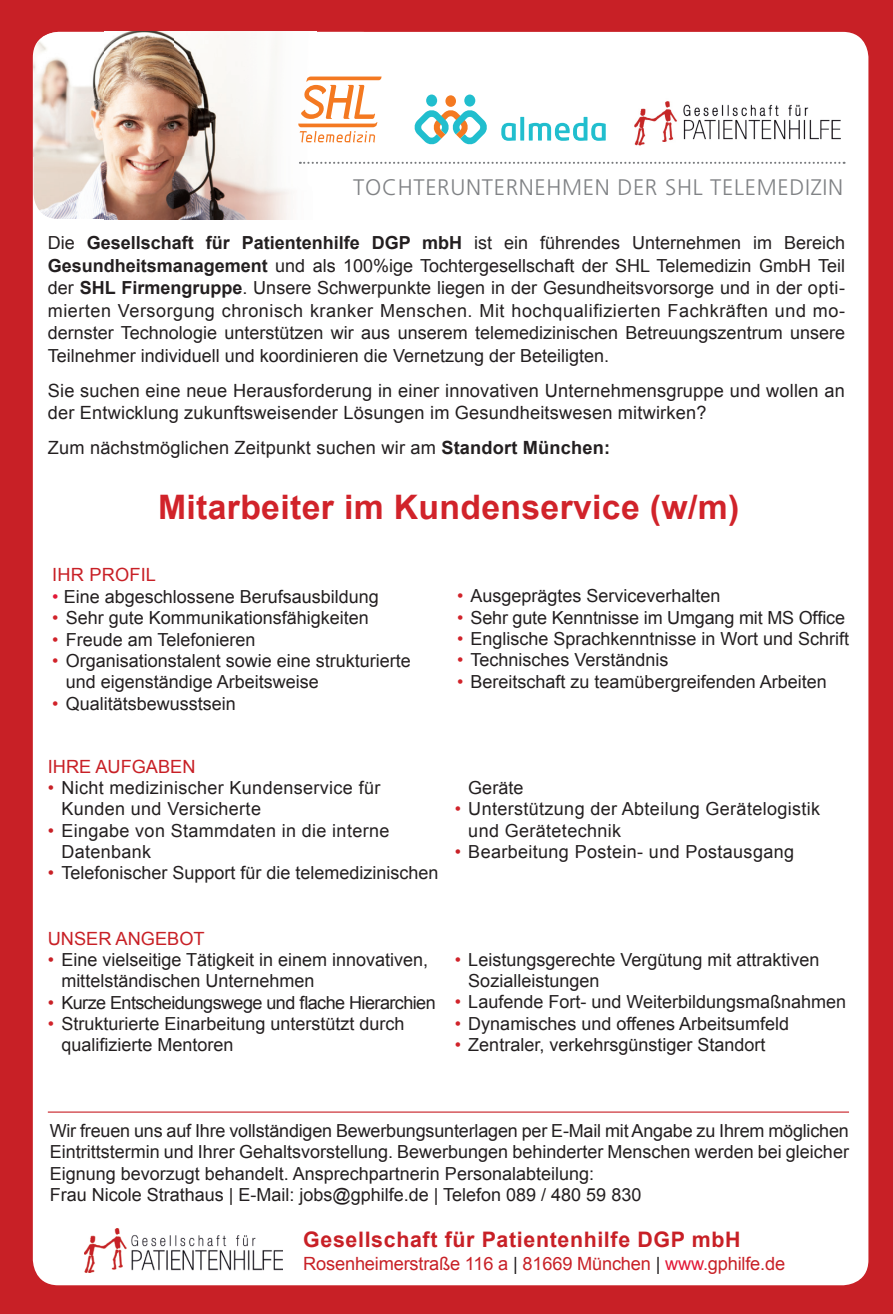
<style>
.page{position:relative;width:893px;height:1314px;background:#c82026}
.page>*{position:absolute;margin:0;border:0;box-sizing:border-box;transform-origin:0 0}
.t1{font:700 33.75px "Arial";letter-spacing:.01em;color:#d1232a}
.t2{font:300 22.5px "Frutiger LT Pro";letter-spacing:.03em;color:#808285}
.t3{font:700 21.38px "Arial";letter-spacing:.03em;color:#c82026}
.t4{font:18.22px/21.8px "Arial";letter-spacing:.01em;color:#231f20}
.t5{font:18.22px "Arial";letter-spacing:-.01em;color:#c82026}
.t6{font:18.22px "Arial";letter-spacing:.01em;color:#c82026}
.t7{font:18px/21.4px "Arial";color:#231f20}
.t8{font:18px/21.4px "Arial";letter-spacing:.02em;color:#231f20}
.t9{font:18px "Arial";letter-spacing:-.03em;color:#231f20}
.s1{font-weight:700}
.s2{font-size:18.22px;color:#e21736}
.s3{color:#d1232a}
.s4{color:#c82026}
.s5{color:#231f20}
.s6{color:#e21736}
</style>
<div class="page">
<div style="left:33px;top:32px;width:835px;height:1253px;background:#fff;border-radius:26px"></div>
<img style="left:33px;top:32px;width:353px;height:187px">
<svg style="left:298px;top:77px;width:84px;height:65px"></svg>
<svg style="left:300px;top:162px;width:545px;height:2px"></svg>
<svg style="left:520px;top:117px;width:4px;height:24px"></svg>
<svg style="left:501px;top:123px;width:15px;height:18px"></svg>
<svg style="left:529px;top:117px;width:77px;height:24px"></svg>
<div style="left:445px;top:95px;width:11px;height:12px;background:#f47921;border-radius:50%"></div>
<div style="left:464px;top:95px;width:11px;height:12px;background:#21bece;border-radius:50%"></div>
<div style="left:426px;top:95px;width:11px;height:12px;background:#21bece;border-radius:50%"></div>
<svg style="left:415px;top:110px;width:72px;height:35px"></svg>
<hr style="left:48px;top:1111px;width:801px;height:2px;background:#c82026">
<img style="left:634px;top:101px;width:207px;height:45px">
<img style="left:84px;top:1228px;width:199px;height:44px">
<p class="t2" style="left:353px;top:175px;width:492px">TOCHTERUNTERNEHMEN DER SHL TELEMEDIZIN</p>
<p class="t7" style="left:48px;top:232px;width:799px;line-height:22.5px;text-align:justify">Die <span class="s1">Gesellschaft für Patientenhilfe DGP mbH</span> ist ein führendes Unternehmen im Bereich <span class="s1">Gesundheitsmanagement</span> und als 100%ige Tochtergesellschaft der SHL Telemedizin GmbH Teil der <span class="s1">SHL Firmengruppe</span>. Unsere Schwerpunkte liegen in der Gesundheitsvorsorge und in der opti&shy;mierten Versorgung chronisch kranker Menschen. Mit hochqualifizierten Fachkräften und mo&shy;dernster Technologie unterstützen wir aus unserem telemedizinischen Betreuungszentrum unsere Teilnehmer individuell und koordinieren die Vernetzung der Beteiligten.</p>
<p class="t4" style="left:48px;top:380px;width:799px">Sie suchen eine neue Herausforderung in einer innovativen Unternehmensgruppe und wollen an der Entwicklung zukunftsweisender Lösungen im Gesundheitswesen mitwirken?</p>
<p class="t4" style="left:48px;top:437px;width:564px">Zum nächstmöglichen Zeitpunkt suchen wir am <span class="s1">Standort München:</span></p>
<h1 class="t1" style="left:158px;top:485px;width:583px">Mitarbeiter im Kundenservice (w/m)</h1>
<p class="t6" style="left:52px;top:563px;width:105px">IHR PROFIL</p>
<p class="t7" style="left:52px;top:586px;width:328px"><span class="s2">•</span> Eine abgeschlossene Berufsausbildung</p>
<p class="t7" style="left:52px;top:607px;width:318px"><span class="s3">•</span> Sehr gute Kommunikationsfähigkeiten</p>
<p class="t7" style="left:52px;top:629px;width:205px"><span class="s3">•</span> Freude am Telefonieren</p>
<p class="t7" style="left:66px;top:650px;width:347px;text-indent:-14px"><span class="s3">•</span> Organisationstalent sowie eine strukturierte und eigenständige Arbeitsweise</p>
<p class="t7" style="left:52px;top:693px;width:185px"><span class="s3">•</span> Qualitätsbewusstsein</p>
<p class="t7" style="left:457px;top:585px;width:265px"><span class="s3">•</span> Ausgeprägtes Serviceverhalten</p>
<p class="t7" style="left:457px;top:607px;width:390px"><span class="s3">•</span> Sehr gute Kenntnisse im Umgang mit MS Office</p>
<p class="t7" style="left:457px;top:628px;width:393px"><span class="s3">•</span> Englische Sprachkenntnisse in Wort und Schrift</p>
<p class="t7" style="left:457px;top:649px;width:213px"><span class="s3">•</span> Technisches Verständnis</p>
<p class="t7" style="left:457px;top:671px;width:371px"><span class="s3">•</span> Bereitschaft zu teamübergreifenden Arbeiten</p>
<p class="t5" style="left:48px;top:754px;width:149px">IHRE AUFGABEN</p>
<p class="t8" style="left:61px;top:777px;width:321px;text-indent:-14px"><span class="s4">•</span> Nicht medizinischer Kundenservice für<br>Kunden und Versicherte</p>
<p class="t8" style="left:61px;top:820px;width:330px;text-indent:-14px"><span class="s4">•</span> Eingabe von Stammdaten in die interne<br>Datenbank</p>
<p class="t7" style="left:48px;top:863px;width:392px"><span class="s4">•</span> Telefonischer Support für die telemedizinischen</p>
<p class="t7" style="left:468px;top:777px;width:57px">Geräte</p>
<p class="t8" style="left:468px;top:798px;width:353px;text-indent:-14px"><span class="s3">•</span> Unterstützung der Abteilung Gerätelogistik und Gerätetechnik</p>
<p class="t8" style="left:455px;top:841px;width:341px"><span class="s4">•</span> Bearbeitung Postein- und Postausgang</p>
<p class="t5" style="left:48px;top:926px;width:158px">UNSER ANGEBOT</p>
<p class="t7" style="left:61px;top:949px;width:368px;text-indent:-14px"><span class="s4">•</span> Eine vielseitige Tätigkeit in einem innovativen, mittelständischen Unternehmen</p>
<p class="t9" style="left:48px;top:990px;width:389px"><span class="s4">•</span> Kurze Entscheidungswege und flache Hierarchien</p>
<p class="t7" style="left:61px;top:1013px;width:345px;text-indent:-14px"><span class="s3">•</span> Strukturierte Einarbeitung unterstützt durch qualifizierte Mentoren</p>
<p class="t7" style="left:468px;top:949px;width:353px;text-indent:-14px"><span class="s3">•</span> Leistungsgerechte Vergütung mit attraktiven<br>Sozialleistungen</p>
<p class="t7" style="left:455px;top:992px;width:393px"><span class="s3">•</span> Laufende Fort- und Weiterbildungsmaßnahmen</p>
<p class="t7" style="left:455px;top:1013px;width:336px"><span class="s3">•</span> Dynamisches und offenes Arbeitsumfeld</p>
<p class="t7" style="left:455px;top:1034px;width:312px"><span class="s3">•</span> Zentraler, verkehrsgünstiger Standort</p>
<p class="t7" style="left:50px;top:1120px;width:801px">Wir freuen uns auf Ihre vollständigen Bewerbungsunterlagen per E-Mail mit Angabe zu Ihrem möglichen Eintrittstermin und Ihrer Gehaltsvorstellung. Bewerbungen behinderter Menschen werden bei gleicher Eignung bevorzugt behandelt. Ansprechpartnerin Personalabteilung:<br>Frau Nicole Strathaus | E-Mail: jobs@gphilfe.de | Telefon 089 / 480 59 830</p>
<p class="t3" style="left:303px;top:1225px;width:439px">Gesellschaft für Patientenhilfe DGP mbH</p>
<p class="t5" style="left:303px;top:1251px;width:483px">Rosenheimerstraße 116 a <span class="s5">|</span> 81669 München <span class="s5">|</span> <span class="s6">www.</span>gphilfe.de</p>
</div>
